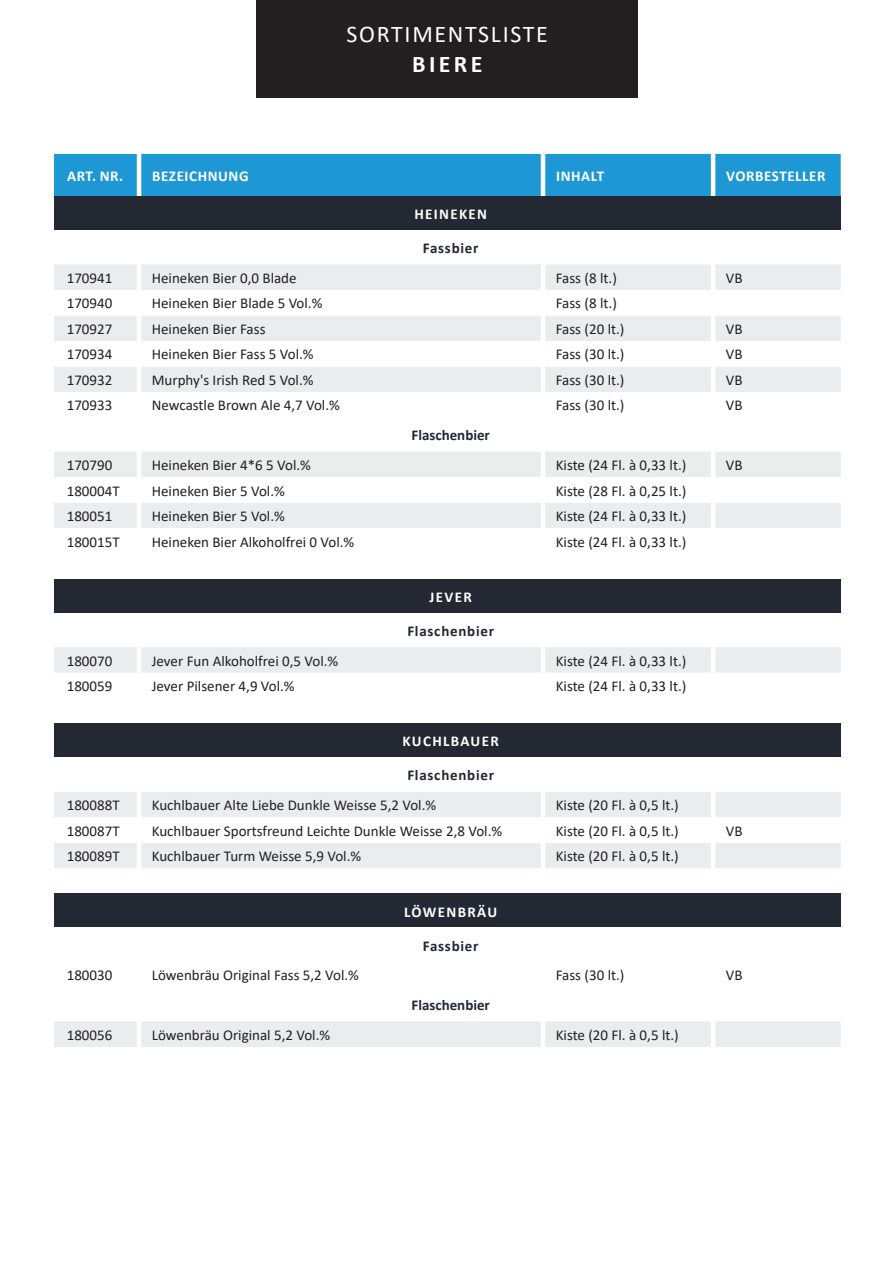
<style>
.page{position:relative;width:893px;height:1263px;background:#fff}
.page>*{position:absolute;margin:0;border:0;box-sizing:border-box;transform-origin:0 0}
.t1{font:24px "Calibri";letter-spacing:.07em;color:#fff}
.t2{font:700 24px "Calibri";letter-spacing:.14em;color:#fff}
.Absatzformat_1{font:15px "Calibri";color:#231f20}
.t3{font:700 15px "Calibri";letter-spacing:.04em;color:#fff}
.t4{font:700 15px "Calibri";letter-spacing:.05em;color:#232833}
.t5{font:700 15px "Calibri";letter-spacing:.09em;color:#fff}
.t6{font:700 15px "Calibri";color:#232833}
</style>
<div class="page">
<div style="left:54px;top:154px;width:787px;height:42px;background:#1e98d5"></div>
<hr style="left:137px;top:154px;width:4px;height:42px;background:#fff">
<hr style="left:541px;top:154px;width:4px;height:42px;background:#fff">
<hr style="left:711px;top:154px;width:4px;height:42px;background:#fff">
<div style="left:257px;top:0;width:381px;height:98px;background:#231f20"></div>
<div style="left:54px;top:579px;width:787px;height:34px;background:#232833"></div>
<div style="left:54px;top:647px;width:787px;height:26px;background:#ebecee"></div>
<hr style="left:137px;top:647px;width:4px;height:26px;background:#fff">
<hr style="left:541px;top:647px;width:4px;height:26px;background:#fff">
<hr style="left:711px;top:647px;width:4px;height:26px;background:#fff">
<div style="left:54px;top:196px;width:787px;height:34px;background:#232833"></div>
<div style="left:54px;top:265px;width:787px;height:25px;background:#ebecee"></div>
<svg style="left:54px;top:316px;width:787px;height:76px;fill:#ebecee"></svg>
<hr style="left:137px;top:264px;width:4px;height:26px;background:#fff">
<hr style="left:541px;top:264px;width:4px;height:26px;background:#fff">
<hr style="left:711px;top:264px;width:4px;height:26px;background:#fff">
<hr style="left:137px;top:315px;width:4px;height:26px;background:#fff">
<hr style="left:541px;top:315px;width:4px;height:26px;background:#fff">
<hr style="left:711px;top:315px;width:4px;height:26px;background:#fff">
<hr style="left:137px;top:341px;width:4px;height:26px;background:#fff">
<hr style="left:541px;top:341px;width:4px;height:26px;background:#fff">
<hr style="left:711px;top:341px;width:4px;height:26px;background:#fff">
<hr style="left:137px;top:367px;width:4px;height:25px;background:#fff">
<hr style="left:541px;top:367px;width:4px;height:25px;background:#fff">
<hr style="left:711px;top:367px;width:4px;height:25px;background:#fff">
<div style="left:54px;top:724px;width:787px;height:34px;background:#232833"></div>
<div style="left:54px;top:792px;width:787px;height:76px;background:#ebecee"></div>
<svg style="left:54px;top:817px;width:787px;height:26px"></svg>
<hr style="left:137px;top:792px;width:4px;height:25px;background:#fff">
<hr style="left:541px;top:792px;width:4px;height:25px;background:#fff">
<hr style="left:711px;top:792px;width:4px;height:25px;background:#fff">
<hr style="left:137px;top:817px;width:4px;height:26px;background:#fff">
<hr style="left:541px;top:817px;width:4px;height:26px;background:#fff">
<hr style="left:711px;top:817px;width:4px;height:26px;background:#fff">
<hr style="left:137px;top:843px;width:4px;height:25px;background:#fff">
<hr style="left:541px;top:843px;width:4px;height:25px;background:#fff">
<hr style="left:711px;top:843px;width:4px;height:25px;background:#fff">
<div style="left:54px;top:452px;width:787px;height:25px;background:#ebecee"></div>
<div style="left:54px;top:503px;width:787px;height:25px;background:#ebecee"></div>
<hr style="left:137px;top:452px;width:4px;height:25px;background:#fff">
<hr style="left:541px;top:452px;width:4px;height:25px;background:#fff">
<hr style="left:711px;top:452px;width:4px;height:25px;background:#fff">
<hr style="left:137px;top:503px;width:4px;height:25px;background:#fff">
<hr style="left:541px;top:503px;width:4px;height:25px;background:#fff">
<hr style="left:711px;top:503px;width:4px;height:25px;background:#fff">
<div style="left:54px;top:894px;width:787px;height:34px;background:#232833"></div>
<div style="left:54px;top:1021px;width:787px;height:26px;background:#ebecee"></div>
<hr style="left:137px;top:1021px;width:4px;height:26px;background:#fff">
<hr style="left:541px;top:1021px;width:4px;height:26px;background:#fff">
<hr style="left:711px;top:1021px;width:4px;height:26px;background:#fff">
<p class="t1" style="left:347px;top:17px;width:203px">SORTIMENTSLISTE</p>
<p class="t2" style="left:412px;top:47px;width:72px">BIERE</p>
<p class="t3" style="left:67px;top:165px;width:58px">ART. NR.</p>
<p class="t3" style="left:152px;top:165px;width:98px">BEZEICHNUNG</p>
<p class="t3" style="left:556px;top:165px;width:50px">INHALT</p>
<p class="t3" style="left:726px;top:165px;width:101px">VORBESTELLER</p>
<p class="t5" style="left:414px;top:203px;width:74px">HEINEKEN</p>
<p class="t4" style="left:423px;top:238px;width:57px">Fassbier</p>
<p class="Absatzformat_1" style="left:67px;top:267px;width:47px">170941</p>
<p class="Absatzformat_1" style="left:152px;top:267px;width:146px">Heineken Bier 0,0 Blade</p>
<p class="Absatzformat_1" style="left:556px;top:267px;width:63px">Fass (8 lt.)</p>
<p class="Absatzformat_1" style="left:726px;top:267px;width:18px">VB</p>
<p class="Absatzformat_1" style="left:67px;top:293px;width:47px">170940</p>
<p class="Absatzformat_1" style="left:152px;top:293px;width:172px">Heineken Bier Blade 5 Vol.%</p>
<p class="Absatzformat_1" style="left:556px;top:293px;width:63px">Fass (8 lt.)</p>
<p class="Absatzformat_1" style="left:67px;top:318px;width:47px">170927</p>
<p class="Absatzformat_1" style="left:152px;top:318px;width:115px">Heineken Bier Fass</p>
<p class="Absatzformat_1" style="left:556px;top:318px;width:70px">Fass (20 lt.)</p>
<p class="Absatzformat_1" style="left:726px;top:318px;width:18px">VB</p>
<p class="Absatzformat_1" style="left:67px;top:344px;width:47px">170934</p>
<p class="Absatzformat_1" style="left:152px;top:344px;width:163px">Heineken Bier Fass 5 Vol.%</p>
<p class="Absatzformat_1" style="left:556px;top:344px;width:70px">Fass (30 lt.)</p>
<p class="Absatzformat_1" style="left:726px;top:344px;width:18px">VB</p>
<p class="Absatzformat_1" style="left:67px;top:370px;width:47px">170932</p>
<p class="Absatzformat_1" style="left:152px;top:370px;width:163px">Murphy's Irish Red 5 Vol.%</p>
<p class="Absatzformat_1" style="left:556px;top:370px;width:70px">Fass (30 lt.)</p>
<p class="Absatzformat_1" style="left:726px;top:370px;width:18px">VB</p>
<p class="Absatzformat_1" style="left:67px;top:395px;width:47px">170933</p>
<p class="Absatzformat_1" style="left:152px;top:395px;width:190px">Newcastle Brown Ale 4,7 Vol.%</p>
<p class="Absatzformat_1" style="left:556px;top:395px;width:70px">Fass (30 lt.)</p>
<p class="Absatzformat_1" style="left:726px;top:395px;width:18px">VB</p>
<p class="t6" style="left:411px;top:425px;width:80px">Flaschenbier</p>
<p class="Absatzformat_1" style="left:67px;top:455px;width:47px">170790</p>
<p class="Absatzformat_1" style="left:152px;top:455px;width:161px">Heineken Bier 4*6 5 Vol.%</p>
<p class="Absatzformat_1" style="left:556px;top:455px;width:132px">Kiste (24 Fl. à 0,33 lt.)</p>
<p class="Absatzformat_1" style="left:726px;top:455px;width:18px">VB</p>
<p class="Absatzformat_1" style="left:67px;top:480px;width:54px">180004T</p>
<p class="Absatzformat_1" style="left:152px;top:480px;width:135px">Heineken Bier 5 Vol.%</p>
<p class="Absatzformat_1" style="left:556px;top:480px;width:132px">Kiste (28 Fl. à 0,25 lt.)</p>
<p class="Absatzformat_1" style="left:67px;top:506px;width:47px">180051</p>
<p class="Absatzformat_1" style="left:152px;top:506px;width:135px">Heineken Bier 5 Vol.%</p>
<p class="Absatzformat_1" style="left:556px;top:506px;width:132px">Kiste (24 Fl. à 0,33 lt.)</p>
<p class="Absatzformat_1" style="left:67px;top:531px;width:54px">180015T</p>
<p class="Absatzformat_1" style="left:152px;top:531px;width:204px">Heineken Bier Alkoholfrei 0 Vol.%</p>
<p class="Absatzformat_1" style="left:556px;top:531px;width:132px">Kiste (24 Fl. à 0,33 lt.)</p>
<p class="t3" style="left:430px;top:586px;width:44px">JEVER</p>
<p class="t4" style="left:407px;top:620px;width:88px">Flaschenbier</p>
<p class="Absatzformat_1" style="left:67px;top:650px;width:47px">180070</p>
<p class="Absatzformat_1" style="left:152px;top:650px;width:188px">Jever Fun Alkoholfrei 0,5 Vol.%</p>
<p class="Absatzformat_1" style="left:556px;top:650px;width:132px">Kiste (24 Fl. à 0,33 lt.)</p>
<p class="Absatzformat_1" style="left:67px;top:676px;width:47px">180059</p>
<p class="Absatzformat_1" style="left:152px;top:676px;width:144px">Jever Pilsener 4,9 Vol.%</p>
<p class="Absatzformat_1" style="left:556px;top:676px;width:132px">Kiste (24 Fl. à 0,33 lt.)</p>
<p class="t5" style="left:403px;top:731px;width:98px">KUCHLBAUER</p>
<p class="t4" style="left:407px;top:765px;width:88px">Flaschenbier</p>
<p class="Absatzformat_1" style="left:67px;top:795px;width:54px">180088T</p>
<p class="Absatzformat_1" style="left:152px;top:795px;width:286px">Kuchlbauer Alte Liebe Dunkle Weisse 5,2 Vol.%</p>
<p class="Absatzformat_1" style="left:556px;top:795px;width:125px">Kiste (20 Fl. à 0,5 lt.)</p>
<p class="Absatzformat_1" style="left:67px;top:820px;width:54px">180087T</p>
<p class="Absatzformat_1" style="left:152px;top:820px;width:352px">Kuchlbauer Sportsfreund Leichte Dunkle Weisse 2,8 Vol.%</p>
<p class="Absatzformat_1" style="left:556px;top:820px;width:125px">Kiste (20 Fl. à 0,5 lt.)</p>
<p class="Absatzformat_1" style="left:726px;top:820px;width:18px">VB</p>
<p class="Absatzformat_1" style="left:67px;top:846px;width:54px">180089T</p>
<p class="Absatzformat_1" style="left:152px;top:846px;width:211px">Kuchlbauer Turm Weisse 5,9 Vol.%</p>
<p class="Absatzformat_1" style="left:556px;top:846px;width:125px">Kiste (20 Fl. à 0,5 lt.)</p>
<p class="t5" style="left:404px;top:901px;width:95px">LÖWENBRÄU</p>
<p class="t4" style="left:423px;top:935px;width:57px">Fassbier</p>
<p class="Absatzformat_1" style="left:67px;top:965px;width:47px">180030</p>
<p class="Absatzformat_1" style="left:152px;top:965px;width:209px">Löwenbräu Original Fass 5,2 Vol.%</p>
<p class="Absatzformat_1" style="left:556px;top:965px;width:70px">Fass (30 lt.)</p>
<p class="Absatzformat_1" style="left:726px;top:965px;width:18px">VB</p>
<p class="t6" style="left:411px;top:994px;width:80px">Flaschenbier</p>
<p class="Absatzformat_1" style="left:67px;top:1024px;width:47px">180056</p>
<p class="Absatzformat_1" style="left:152px;top:1024px;width:180px">Löwenbräu Original 5,2 Vol.%</p>
<p class="Absatzformat_1" style="left:556px;top:1024px;width:125px">Kiste (20 Fl. à 0,5 lt.)</p>
</div>
